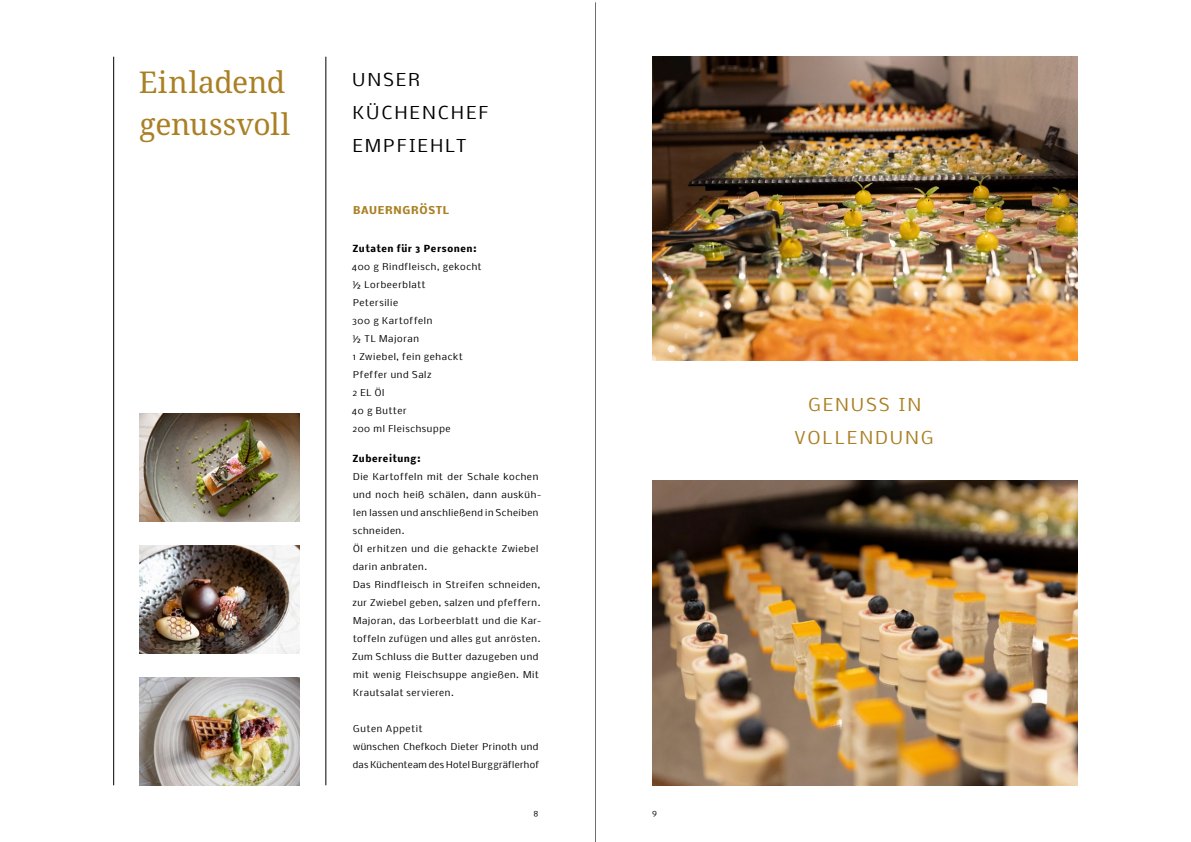
<style>
.page{position:relative;width:1191px;height:842px;background:#fff}
.page>*{position:absolute;margin:0;border:0;box-sizing:border-box;transform-origin:0 0}
.t1{font:30px/42px "Noto Serif";letter-spacing:-.005em;color:#aa8024}
.t2{font:17px/33px "Nobile";letter-spacing:.145em;color:#000}
.t3{font:17px/33px "Nobile";letter-spacing:.145em;color:#aa8024;text-align:center}
.t4{font:700 10px "Nobile";letter-spacing:.07em;color:#aa8024}
.t5{font:9px/18px "Nobile";letter-spacing:.065em;color:#000}
.t6{font:9px/18px "Nobile";letter-spacing:.04em;color:#000}
.t7{font:700 9px "Nobile";letter-spacing:.065em;color:#000}
.t8{font:8px "Nobile";color:#000}
</style>
<div class="page">
<hr style="left:113px;top:57px;width:1px;height:728px;background:#000">
<hr style="left:325px;top:57px;width:1px;height:728px;background:#000">
<img style="left:140px;top:413px;width:159px;height:108px">
<img style="left:140px;top:545px;width:159px;height:108px">
<img style="left:140px;top:677px;width:159px;height:108px">
<img style="left:652px;top:57px;width:425px;height:303px">
<img style="left:652px;top:480px;width:425px;height:305px">
<hr style="left:595px;top:2px;width:1px;height:840px;background:#6d6e71">
<h1 class="t1" style="left:139px;top:62px;width:153px">Einladend genussvoll</h1>
<h2 class="t2" style="left:352px;top:62px;width:137px">UNSER<br>KÜCHENCHEF<br>EMPFIEHLT</h2>
<p class="t4" style="left:353px;top:201px;width:97px">BAUERNGRÖSTL</p>
<p class="t7" style="left:353px;top:241px;width:125px">Zutaten für 3 Personen:</p>
<p class="t5" style="left:352px;top:257px;width:131px">400 g Rindfleisch, gekocht ½ Lorbeerblatt<br>Petersilie<br>300 g Kartoffeln<br>½ TL Majoran<br>1 Zwiebel, fein gehackt<br>Pfeffer und Salz<br>2 EL Öl<br>40 g Butter<br>200 ml Fleischsuppe</p>
<p class="t7" style="left:353px;top:451px;width:69px">Zubereitung:</p>
<p class="t5" style="left:352px;top:467px;width:190px">Die Kartoffeln mit der Schale kochen und noch heiß schälen, dann ausküh&shy;len lassen und anschließend in Scheiben schneiden.<br>Öl erhitzen und die gehackte Zwiebel darin anbraten.<br>Das Rindfleisch in Streifen schneiden, zur Zwiebel geben, salzen und pfeffern.<br>Majoran, das Lorbeerblatt und die Kar&shy;toffeln zufügen und alles gut anrösten.<br>Zum Schluss die Butter dazugeben und mit wenig Fleischsuppe angießen. Mit Krautsalat servieren.</p>
<p class="t6" style="left:353px;top:719px;width:188px">Guten Appetit<br>wünschen Chefkoch Dieter Prinoth und das Küchenteam des Hotel Burggräflerhof</p>
<p class="t8" style="left:533px;top:807px;width:6px">8</p>
<p class="t8" style="left:652px;top:807px;width:6px">9</p>
<h2 class="t3" style="left:794px;top:387px;width:140px">GENUSS IN<br>VOLLENDUNG</h2>
</div>
